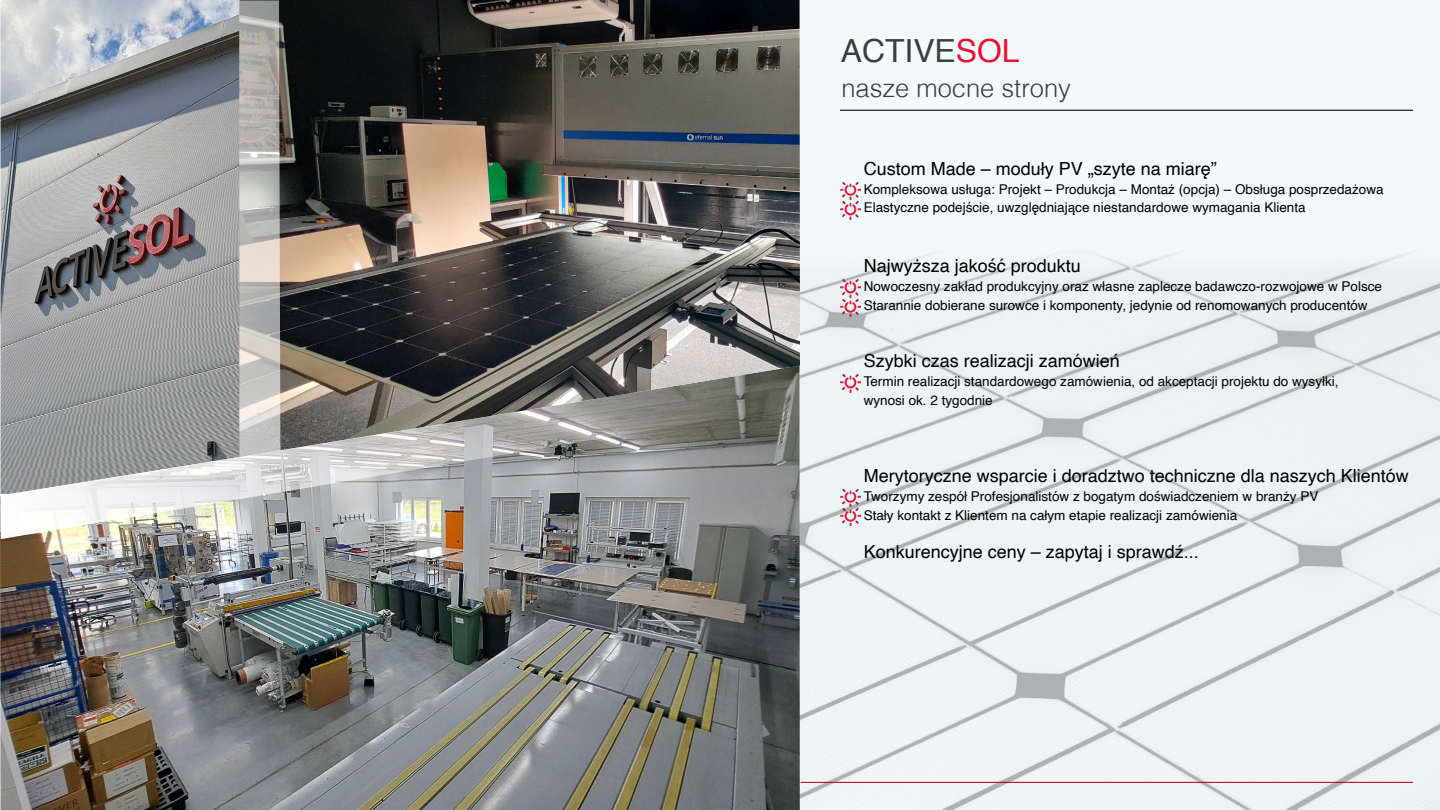
<style>
.page{position:relative;width:1440px;height:810px;background:#fff}
.page>*{position:absolute;margin:0;border:0;box-sizing:border-box;transform-origin:0 0}
.t1{font:31.88px "Helvetica";color:#3d3d3d}
.t2{font:300 25.5px "Helvetica";color:#3d3d3d}
.t3{font:18px "Helvetica";color:#000}
.t4{font:13.5px/18.8px "Helvetica";color:#000}
.s1{color:#ec1133}
</style>
<div class="page">
<div style="left:801px;top:0;width:639px;height:810px;background:#f3fafb"></div>
<img style="left:800px;top:243px;width:640px;height:567px">
<hr style="left:801px;top:782px;width:612px;height:1px;background:#b70721">
<img style="left:0;top:496px;width:800px;height:314px">
<img style="left:1px;top:0;width:799px;height:539px">
<img style="left:841px;top:182px;width:20px;height:18px">
<img style="left:841px;top:280px;width:20px;height:17px">
<img style="left:841px;top:375px;width:20px;height:17px">
<img style="left:841px;top:489px;width:20px;height:17px">
<img style="left:841px;top:202px;width:20px;height:17px">
<img style="left:841px;top:299px;width:20px;height:18px">
<img style="left:841px;top:509px;width:20px;height:17px">
<hr style="left:840px;top:110px;width:573px;height:1px;background:#000">
<h1 class="t1" style="left:841px;top:26px;width:180px">ACTIVE<span class="s1">SOL</span></h1>
<h2 class="t2" style="left:841px;top:66px;width:231px">nasze mocne strony</h2>
<h3 class="t3" style="left:864px;top:155px;width:355px">Custom Made – moduły PV „szyte na miarę”</h3>
<p class="t4" style="left:864px;top:180px;width:521px">Kompleksowa usługa: Projekt – Produkcja – Montaż (opcja) – Obsługa posprzedażowa<br>Elastyczne podejście, uwzględniające niestandardowe wymagania Klienta</p>
<h3 class="t3" style="left:864px;top:252px;width:219px">Najwyższa jakość produktu</h3>
<p class="t4" style="left:864px;top:277px;width:520px">Nowoczesny zakład produkcyjny oraz własne zaplecze badawczo-rozwojowe w Polsce<br>Starannie dobierane surowce i komponenty, jedynie od renomowanych producentów</p>
<h3 class="t3" style="left:864px;top:347px;width:258px">Szybki czas realizacji zamówień</h3>
<p class="t4" style="left:864px;top:372px;width:476px;line-height:19.4px">Termin realizacji standardowego zamówienia, od akceptacji projektu do wysyłki, wynosi ok. 2 tygodnie</p>
<h3 class="t3" style="left:864px;top:462px;width:547px">Merytoryczne wsparcie i doradztwo techniczne dla naszych Klientów</h3>
<p class="t4" style="left:864px;top:487px;width:456px">Tworzymy zespół Profesjonalistów z bogatym doświadczeniem w branży PV<br>Stały kontakt z Klientem na całym etapie realizacji zamówienia</p>
<h3 class="t3" style="left:864px;top:537px;width:337px">Konkurencyjne ceny – zapytaj i sprawdź...</h3>
</div>
